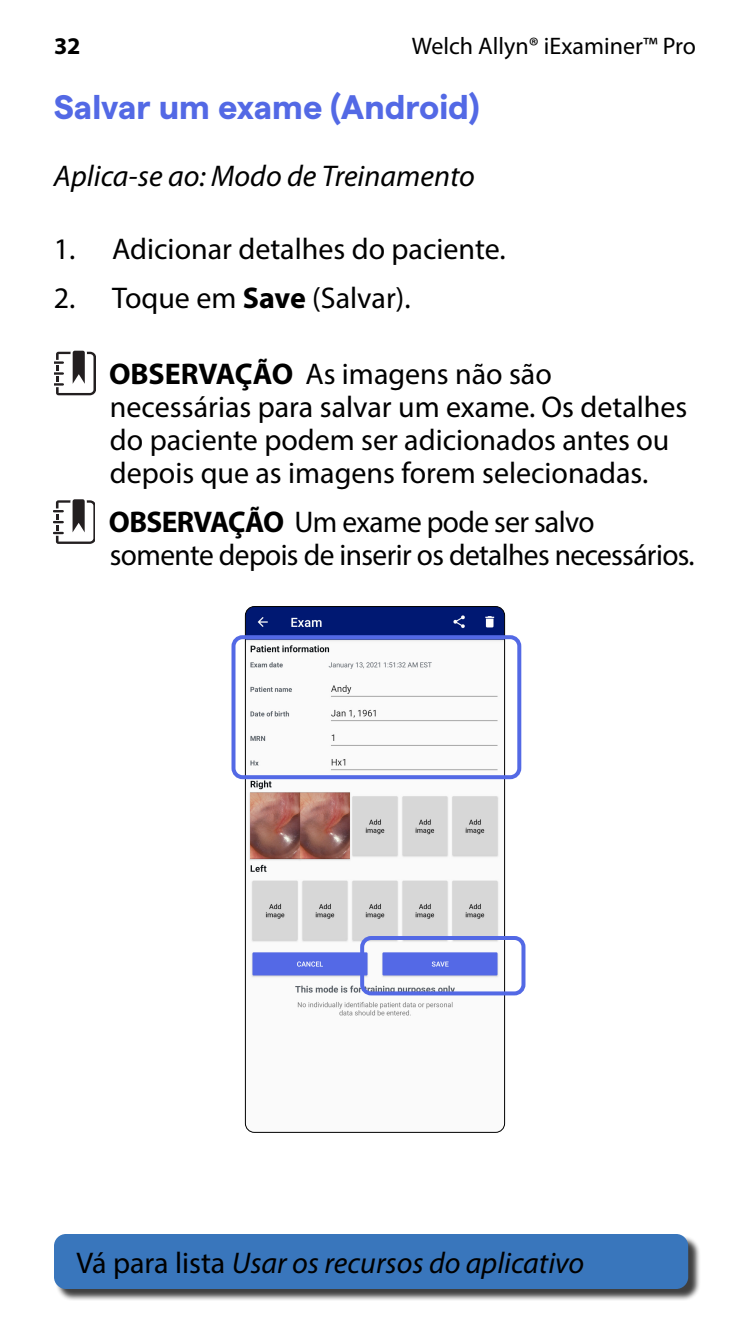
<style>
.page{position:relative;width:750px;height:1334px;background:#fff}
.page>*{position:absolute;margin:0;border:0;box-sizing:border-box;transform-origin:0 0}
.t1{font:700 34px "Matter";color:#5369e5}
.t2{font:30px/33px "Myriad Pro";color:#000}
.t3{font:30px/33px "Myriad Pro";letter-spacing:-.02em;color:#000}
.t4{font:italic 30px "Myriad Pro";color:#000}
.t5{font:24px "Myriad Pro";color:#000}
.t6{font:700 24px "Myriad Pro";color:#000}
.s1{font-weight:700}
.s2{font-style:normal}
</style>
<div class="page">
<div style="left:56px;top:1236px;width:645px;height:65px;background:#000;opacity:.75"></div>
<div style="left:54px;top:1234px;width:634px;height:55px;background:#3976bc;border-radius:12px"></div>
<svg style="left:54px;top:351px;width:41px;height:44px"></svg>
<svg style="left:54px;top:499px;width:41px;height:45px"></svg>
<img style="left:245px;top:607px;width:260px;height:524px">
<div style="left:245px;top:606px;width:260px;height:527px;border:1px solid #000;border-radius:9px"></div>
<div style="left:232px;top:635px;width:289px;height:144px;border:4px solid #5369e5;border-radius:9px"></div>
<div style="left:360px;top:936px;width:165px;height:59px;border:4px solid #5369e5;border-radius:9px"></div>
<p class="t6" style="left:54px;top:30px;width:28px">32</p>
<p class="t5" style="left:412px;top:31px;width:286px">Welch Allyn® iExaminer™ Pro</p>
<p class="t1" style="left:54px;top:81px;width:427px">Salvar um exame (Android)</p>
<p class="t4" style="left:54px;top:157px;width:422px">Aplica-se ao: Modo de Treinamento</p>
<p class="t2" style="left:54px;top:231px;width:453px">1. Adicionar detalhes do paciente.</p>
<p class="t2" style="left:54px;top:281px;width:358px">2. Toque em <span class="s1">Save</span> (Salvar).</p>
<p class="t2" style="left:109px;top:357px;width:580px"><span class="s1">OBSERVAÇÃO</span> As imagens não são necessárias para salvar um exame. Os detalhes do paciente podem ser adicionados antes ou depois que as imagens forem selecionadas.</p>
<p class="t3" style="left:109px;top:505px;width:587px"><span class="s1">OBSERVAÇÃO</span> Um exame pode ser salvo somente depois de inserir os detalhes necessários.</p>
<p class="t4" style="left:76px;top:1244px;width:509px"><span class="s2">Vá para lista</span> Usar os recursos do aplicativo</p>
</div>
